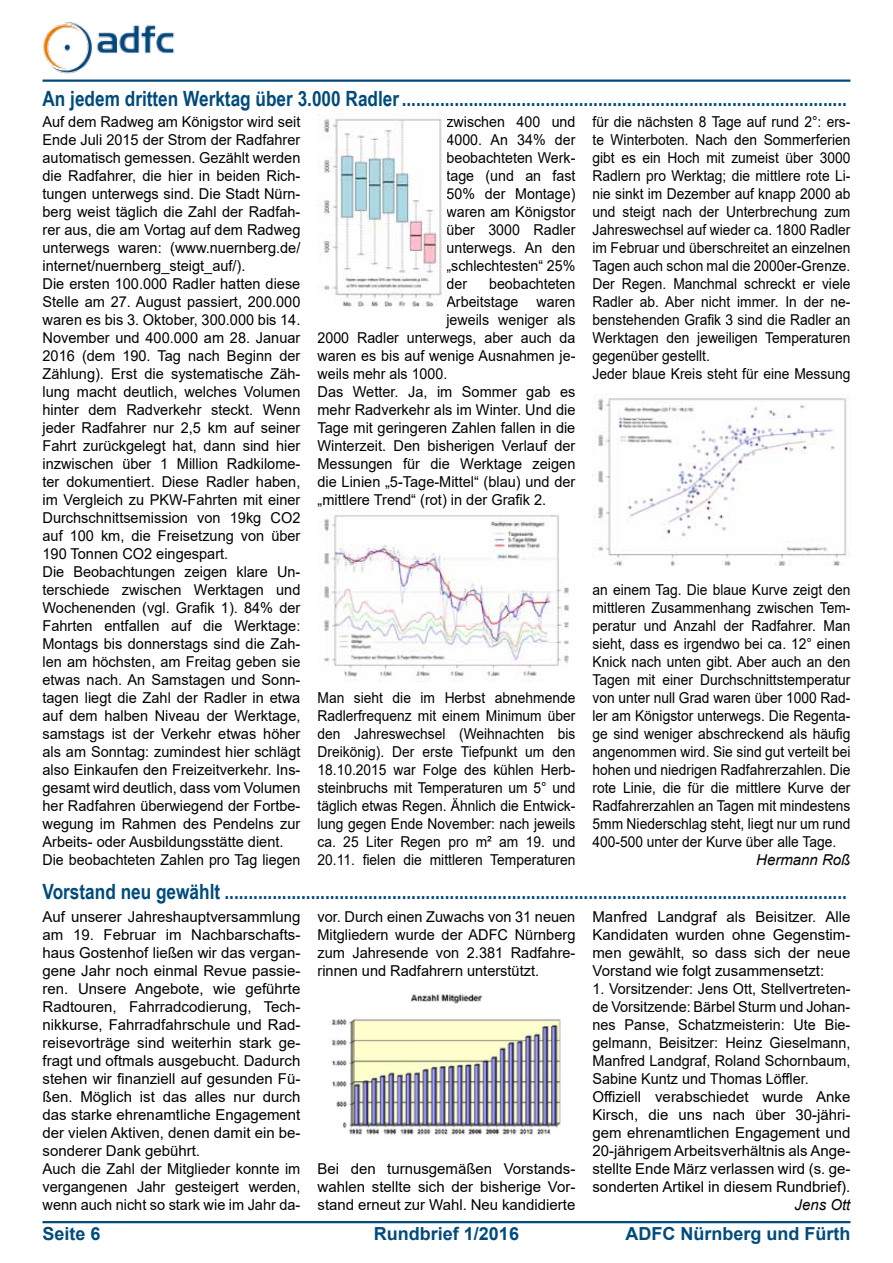
<style>
.page{position:relative;width:893px;height:1263px;background:#fff}
.page>*{position:absolute;margin:0;border:0;box-sizing:border-box;transform-origin:0 0}
.t1{font:700 21px "Arial Narrow";color:#004b7c}
.t2{font:700 18px "Arial";color:#004b7c}
.t3{font:15px/18px "Arial";color:#000;text-align:justify}
.t4{font:15px/18px "Arial";color:#000;text-align:justify;scale:.92 1}
.t5{font:15px/18px "Arial";color:#000;scale:.96 1}
.t6{font:15px/18px "Arial";color:#000;text-align:justify;scale:.95 1}
.t7{font:italic 15px "Arial";color:#000}
</style>
<div class="page">
<hr style="left:43px;top:1221px;width:807px;height:2px;background:#004b7c">
<hr style="left:43px;top:80px;width:807px;height:2px;background:#004b7c">
<img style="left:43px;top:22px;width:132px;height:52px">
<img style="left:317px;top:118px;width:128px;height:188px">
<img style="left:323px;top:514px;width:246px;height:167px">
<img style="left:592px;top:398px;width:258px;height:167px">
<img style="left:332px;top:994px;width:229px;height:141px">
<h1 class="t1" style="left:43px;top:86px;width:806px">An jedem dritten Werktag über 3.000 Radler.............................................................................................</h1>
<p class="t3" style="left:43px;top:112px;width:259px;text-align:left">Auf dem Radweg am Königstor wird seit Ende Juli 2015 der Strom der Radfahrer automatisch gemessen. Gezählt werden die Radfahrer, die hier in beiden Rich&shy;tungen unterwegs sind. Die Stadt Nürn&shy;berg weist täglich die Zahl der Radfah&shy;rer aus, die am Vortag auf dem Radweg unterwegs waren: (www.nuernberg.de/ internet/nuernberg_steigt_auf/).<br>Die ersten 100.000 Radler hatten diese Stelle am 27. August passiert, 200.000 waren es bis 3. Oktober, 300.000 bis 14.<br>November und 400.000 am 28. Januar 2016 (dem 190. Tag nach Beginn der Zählung). Erst die systematische Zäh&shy;lung macht deutlich, welches Volumen hinter dem Radverkehr steckt. Wenn jeder Radfahrer nur 2,5 km auf seiner Fahrt zurückgelegt hat, dann sind hier inzwischen über 1 Million Radkilome&shy;ter dokumentiert. Diese Radler haben, im Vergleich zu PKW-Fahrten mit einer Durchschnittsemission von 19kg CO2 auf 100 km, die Freisetzung von über 190 Tonnen CO2 eingespart.<br>Die Beobachtungen zeigen klare Un&shy;terschiede zwischen Werktagen und Wochenenden (vgl. Grafik 1). 84% der Fahrten entfallen auf die Werktage:<br>Montags bis donnerstags sind die Zah&shy;len am höchsten, am Freitag geben sie etwas nach. An Samstagen und Sonn&shy;tagen liegt die Zahl der Radler in etwa auf dem halben Niveau der Werktage, samstags ist der Verkehr etwas höher als am Sonntag: zumindest hier schlägt also Einkaufen den Freizeitverkehr. Ins&shy;gesamt wird deutlich, dass vom Volumen her Radfahren überwiegend der Fortbe&shy;wegung im Rahmen des Pendelns zur Arbeits- oder Ausbildungsstätte dient.<br>Die beobachteten Zahlen pro Tag liegen</p>
<p class="t6" style="left:446px;top:112px;width:137px">zwischen 400 und 4000. An 34% der beobachteten Werk&shy;tage (und an fast 50% der Montage) waren am Königstor über 3000 Radler unterwegs. An den „schlechtesten“ 25% der</p>
<p class="t4" style="left:592px;top:112px;width:282px;text-align:left">für die nächsten 8 Tage auf rund 2°: ers&shy;te Winterboten. Nach den Sommerferien gibt es ein Hoch mit zumeist über 3000<br>Radlern pro Werktag; die mittlere rote Li&shy;nie sinkt im Dezember auf knapp 2000 ab und steigt nach der Unterbrechung zum Jahreswechsel auf wieder ca. 1800 Radler im Februar und überschreitet an einzelnen Tagen auch schon mal die 2000er-Grenze.<br>Der Regen. Manchmal schreckt er viele Radler ab. Aber nicht immer. In der ne&shy;benstehenden Grafik 3 sind die Radler an Werktagen den jeweiligen Temperaturen gegenüber gestellt.<br>Jeder blaue Kreis steht für eine Messung</p>
<p class="t6" style="left:489px;top:274px;width:92px">beobachteten</p>
<p class="t6" style="left:446px;top:292px;width:137px">Arbeitstage waren</p>
<p class="t6" style="left:446px;top:310px;width:137px">jeweils weniger als</p>
<p class="t6" style="left:317px;top:328px;width:273px">2000 Radler unterwegs, aber auch da</p>
<p class="t6" style="left:317px;top:346px;width:273px">waren es bis auf wenige Ausnahmen je-</p>
<p class="t6" style="left:317px;top:364px;width:138px">weils mehr als 1000.</p>
<p class="t3" style="left:317px;top:382px;width:259px">Das Wetter. Ja, im Sommer gab es</p>
<p class="t3" style="left:317px;top:400px;width:259px">mehr Radverkehr als im Winter. Und die</p>
<p class="t3" style="left:317px;top:418px;width:259px">Tage mit geringeren Zahlen fallen in die</p>
<p class="t3" style="left:317px;top:436px;width:259px">Winterzeit. Den bisherigen Verlauf der</p>
<p class="t3" style="left:317px;top:454px;width:259px">Messungen für die Werktage zeigen</p>
<p class="t3" style="left:317px;top:472px;width:259px">die Linien „5-Tage-Mittel“ (blau) und der</p>
<p class="t3" style="left:317px;top:490px;width:230px">„mittlere Trend“ (rot) in der Grafik 2.</p>
<p class="t4" style="left:592px;top:580px;width:282px">an einem Tag. Die blaue Kurve zeigt den mittleren Zusammenhang zwischen Tem&shy;peratur und Anzahl der Radfahrer. Man sieht, dass es irgendwo bei ca. 12° einen Knick nach unten gibt. Aber auch an den Tagen mit einer Durchschnittstemperatur von unter null Grad waren über 1000 Rad&shy;ler am Königstor unterwegs. Die Regenta&shy;ge sind weniger abschreckend als häufig angenommen wird. Sie sind gut verteilt bei hohen und niedrigen Radfahrerzahlen. Die rote Linie, die für die mittlere Kurve der Radfahrerzahlen an Tagen mit mindestens 5mm Niederschlag steht, liegt nur um rund 400-500 unter der Kurve über alle Tage.</p>
<p class="t7" style="left:756px;top:850px;width:96px">Hermann Roß</p>
<h1 class="t1" style="left:43px;top:879px;width:806px">Vorstand neu gewählt ..................................................................................................................................</h1>
<p class="t3" style="left:43px;top:908px;width:259px;text-align:left">Auf unserer Jahreshauptversammlung am 19. Februar im Nachbarschafts&shy;haus Gostenhof ließen wir das vergan&shy;gene Jahr noch einmal Revue passie&shy;ren. Unsere Angebote, wie geführte Radtouren, Fahrradcodierung, Tech&shy;nikkurse, Fahrradfahrschule und Rad&shy;reisevorträge sind weiterhin stark ge&shy;fragt und oftmals ausgebucht. Dadurch stehen wir finanziell auf gesunden Fü&shy;ßen. Möglich ist das alles nur durch das starke ehrenamtliche Engagement der vielen Aktiven, denen damit ein be&shy;sonderer Dank gebührt.<br>Auch die Zahl der Mitglieder konnte im vergangenen Jahr gesteigert werden, wenn auch nicht so stark wie im Jahr da-</p>
<p class="t3" style="left:317px;top:908px;width:259px">vor. Durch einen Zuwachs von 31 neuen Mitgliedern wurde der ADFC Nürnberg zum Jahresende von 2.381 Radfahre&shy;rinnen und Radfahrern unterstützt.</p>
<p class="t4" style="left:317px;top:688px;width:282px">Man sieht die im Herbst abnehmende Radlerfrequenz mit einem Minimum über den Jahreswechsel (Weihnachten bis Dreikönig). Der erste Tiefpunkt um den 18.10.2015 war Folge des kühlen Herb&shy;steinbruchs mit Temperaturen um 5° und täglich etwas Regen. Ähnlich die Entwick&shy;lung gegen Ende November: nach jeweils ca. 25 Liter Regen pro m² am 19. und 20.11. fielen die mittleren Temperaturen</p>
<p class="t3" style="left:592px;top:908px;width:259px">Manfred Landgraf als Beisitzer. Alle Kandidaten wurden ohne Gegenstim&shy;men gewählt, so dass sich der neue Vorstand wie folgt zusammensetzt:</p>
<p class="t5" style="left:592px;top:980px;width:270px">1. Vorsitzender: Jens Ott, Stellvertreten&shy;de Vorsitzende: Bärbel Sturm und Johan&shy;nes Panse, Schatzmeisterin: Ute Bie&shy;gelmann, Beisitzer: Heinz Gieselmann, Manfred Landgraf, Roland Schornbaum, Sabine Kuntz und Thomas Löffler.<br>Offiziell verabschiedet wurde Anke Kirsch, die uns nach über 30-jähri&shy;gem ehrenamtlichen Engagement und 20-jährigem Arbeitsverhältnis als Ange&shy;stellte Ende März verlassen wird (s. ge&shy;sonderten Artikel in diesem Rundbrief).</p>
<p class="t7" style="left:795px;top:1195px;width:57px">Jens Ott</p>
<p class="t3" style="left:317px;top:1160px;width:259px">Bei den turnusgemäßen Vorstands&shy;wahlen stellte sich der bisherige Vor&shy;stand erneut zur Wahl. Neu kandidierte</p>
<p class="t2" style="left:43px;top:1221px;width:60px">Seite 6</p>
<p class="t2" style="left:374px;top:1221px;width:147px">Rundbrief 1/2016</p>
<p class="t2" style="left:625px;top:1221px;width:226px">ADFC Nürnberg und Fürth</p>
</div>
